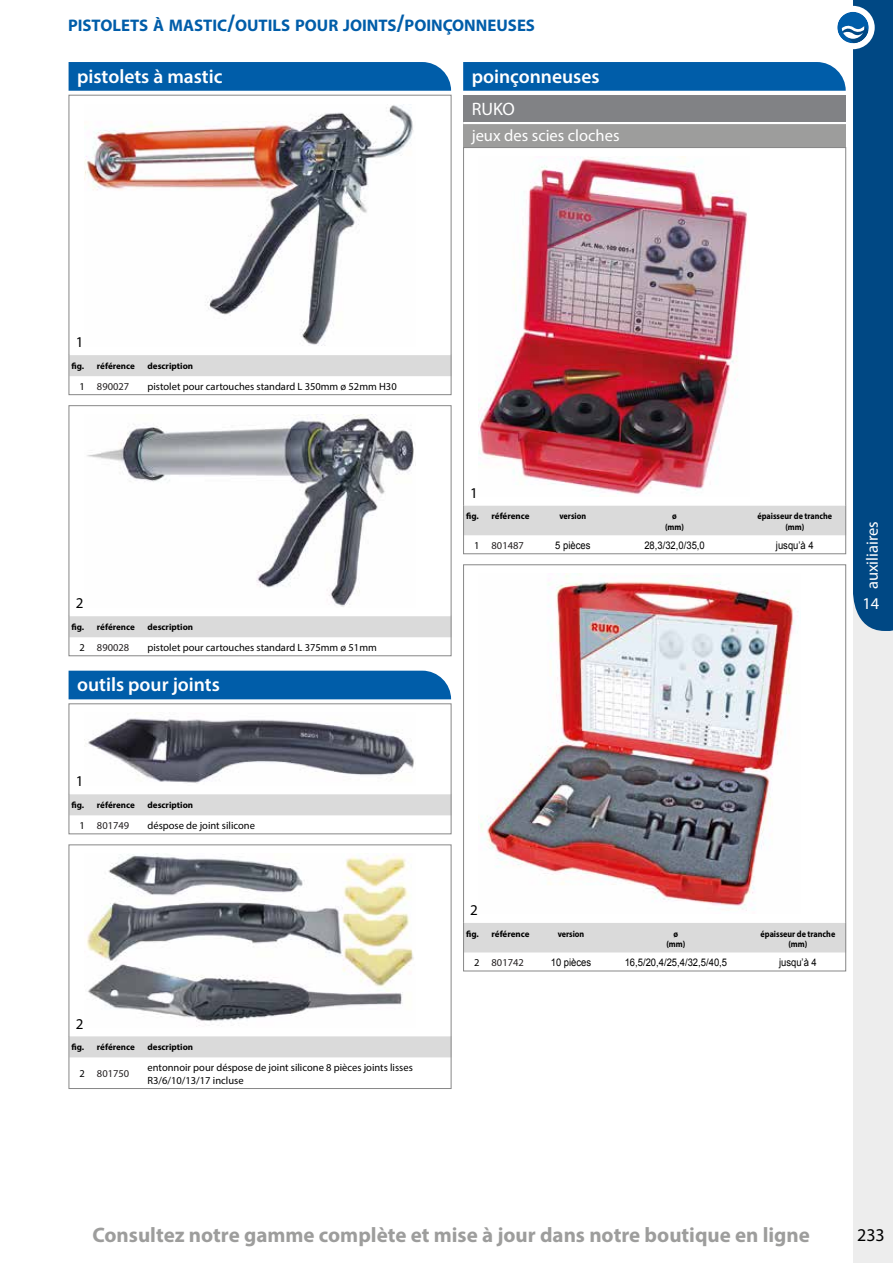
<style>
.page{position:relative;width:893px;height:1263px;background:#fff}
.page>*{position:absolute;margin:0;border:0;box-sizing:border-box;transform-origin:0 0}
.t1{font:700 21px "Myriad Pro";color:#9d9d9c}
.t2{font:600 19.5px "Myriad Pro";color:#fff}
.t3{font:18px "Myriad Pro";color:#fff}
.t4{font:18px "Myriad Pro";color:#000}
.t5{font:700 16.8px "Myriad Pro";color:#005da9}
.t6{font:16.5px "Myriad Pro";color:#fff}
.t7{font:15px "Myriad Pro";color:#000}
.t8{font:10.5px/12.6px "Myriad Pro";color:#000}
.t9{font:10.5px "Arial";color:#000;scale:.9 1}
.t10{font:10.5px "Myriad Pro";color:#231f20}
.t11{font:700 9px "Myriad Pro";color:#000}
.t12{font:700 9px/10.8px "Myriad Pro";color:#000;text-align:center;scale:.9 1}
.s1{font-size:24px}
.s2{color:#000}
</style>
<div class="page">
<div style="left:853px;top:0;width:40px;height:1263px;background:#ededed"></div>
<div style="left:69px;top:62px;width:382px;height:29px;background:#005da9"></div>
<img style="left:84px;top:104px;width:330px;height:242px">
<div style="left:69px;top:95px;width:382px;height:260px;border:1px solid #878787"></div>
<div style="left:71px;top:356px;width:378px;height:20px;background:#dadada"></div>
<div style="left:69px;top:354px;width:382px;height:41px;border:1px solid #878787"></div>
<img style="left:87px;top:414px;width:329px;height:193px">
<div style="left:69px;top:405px;width:382px;height:211px;border:1px solid #878787"></div>
<div style="left:71px;top:617px;width:378px;height:20px;background:#dadada"></div>
<div style="left:69px;top:615px;width:382px;height:41px;border:1px solid #878787"></div>
<div style="left:69px;top:671px;width:382px;height:28px;background:#005da9"></div>
<img style="left:84px;top:718px;width:330px;height:66px">
<div style="left:69px;top:703px;width:382px;height:91px;border:1px solid #878787"></div>
<div style="left:71px;top:795px;width:378px;height:20px;background:#dadada"></div>
<div style="left:69px;top:793px;width:382px;height:41px;border:1px solid #878787"></div>
<img style="left:84px;top:854px;width:330px;height:173px">
<div style="left:69px;top:844px;width:382px;height:192px;border:1px solid #878787"></div>
<div style="left:71px;top:1038px;width:378px;height:19px;background:#dadada"></div>
<div style="left:69px;top:1036px;width:382px;height:53px;border:1px solid #878787"></div>
<img style="left:463px;top:0;width:430px;height:631px">
<div style="left:463px;top:505px;width:383px;height:49px;border:1px solid #878787"></div>
<img style="left:479px;top:574px;width:321px;height:337px">
<div style="left:465px;top:924px;width:379px;height:28px;background:#dadada"></div>
<div style="left:463px;top:922px;width:383px;height:49px;border:1px solid #878787"></div>
<h3 class="t5" style="left:68px;top:14px;width:468px">PISTOLETS À MASTIC<span class="s1">/</span>OUTILS POUR JOINTS<span class="s1">/</span>POINÇONNEUSES</h3>
<h2 class="t2" style="left:77px;top:64px;width:147px">pistolets à mastic</h2>
<h2 class="t2" style="left:472px;top:64px;width:129px">poinçonneuses</h2>
<h3 class="t3" style="left:472px;top:97px;width:45px">RUKO</h3>
<h3 class="t6" style="left:472px;top:126px;width:149px">jeux des scies cloches</h3>
<h3 class="t7" style="left:76px;top:333px;width:9px">1</h3>
<p class="t11" style="left:71px;top:360px;width:14px">fig.</p>
<p class="t11" style="left:97px;top:360px;width:39px">référence</p>
<p class="t11" style="left:148px;top:360px;width:47px">description</p>
<p class="t10" style="left:79px;top:380px;width:51px"><span class="s2">1</span> 890027</p>
<p class="t8" style="left:148px;top:380px;width:251px">pistolet pour cartouches standard L 350mm ø 52mm H30</p>
<h3 class="t7" style="left:76px;top:594px;width:9px">2</h3>
<p class="t11" style="left:71px;top:621px;width:14px">fig.</p>
<p class="t11" style="left:97px;top:621px;width:39px">référence</p>
<p class="t11" style="left:148px;top:621px;width:47px">description</p>
<p class="t10" style="left:79px;top:641px;width:51px"><span class="s2">2</span> 890028</p>
<p class="t8" style="left:148px;top:641px;width:231px">pistolet pour cartouches standard L 375mm ø 51mm</p>
<h2 class="t2" style="left:77px;top:672px;width:144px">outils pour joints</h2>
<h3 class="t7" style="left:76px;top:772px;width:9px">1</h3>
<p class="t11" style="left:71px;top:799px;width:14px">fig.</p>
<p class="t11" style="left:97px;top:799px;width:39px">référence</p>
<p class="t11" style="left:148px;top:799px;width:47px">description</p>
<p class="t10" style="left:79px;top:819px;width:51px"><span class="s2">1</span> 801749</p>
<p class="t8" style="left:148px;top:819px;width:109px">déspose de joint silicone</p>
<h3 class="t7" style="left:76px;top:1014px;width:9px">2</h3>
<p class="t11" style="left:71px;top:1041px;width:14px">fig.</p>
<p class="t11" style="left:97px;top:1041px;width:39px">référence</p>
<p class="t11" style="left:148px;top:1041px;width:47px">description</p>
<p class="t10" style="left:79px;top:1067px;width:51px"><span class="s2">2</span> 801750</p>
<p class="t8" style="left:148px;top:1061px;width:267px">entonnoir pour déspose de joint silicone 8 pièces joints lisses<br>R3/6/10/13/17 incluse</p>
<h3 class="t7" style="left:470px;top:483px;width:9px">1</h3>
<p class="t11" style="left:466px;top:510px;width:14px">fig.</p>
<p class="t11" style="left:492px;top:510px;width:39px">référence</p>
<p class="t12" style="left:559px;top:511px;width:31px">version</p>
<p class="t12" style="left:665px;top:511px;width:23px">ø (mm)</p>
<p class="t12" style="left:757px;top:511px;width:85px">épaisseur de tranche (mm)</p>
<p class="t10" style="left:474px;top:539px;width:51px"><span class="s2">1</span> 801487</p>
<p class="t9" style="left:555px;top:538px;width:41px">5 pièces</p>
<p class="t9" style="left:644px;top:538px;width:69px">28,3/32,0/35,0</p>
<p class="t9" style="left:776px;top:538px;width:44px">jusqu’à 4</p>
<h3 class="t6" style="left:862px;top:589px;width:70px;rotate:-90deg">auxiliaires</h3>
<h3 class="t6" style="left:862px;top:593px;width:18px">14</h3>
<h3 class="t7" style="left:470px;top:901px;width:9px">2</h3>
<p class="t11" style="left:466px;top:928px;width:14px">fig.</p>
<p class="t11" style="left:492px;top:928px;width:39px">référence</p>
<p class="t12" style="left:558px;top:928px;width:31px">version</p>
<p class="t12" style="left:666px;top:928px;width:23px">ø (mm)</p>
<p class="t12" style="left:760px;top:928px;width:85px">épaisseur de tranche (mm)</p>
<p class="t10" style="left:474px;top:956px;width:51px"><span class="s2">2</span> 801742</p>
<p class="t9" style="left:551px;top:955px;width:46px">10 pièces</p>
<p class="t9" style="left:625px;top:955px;width:115px">16,5/20,4/25,4/32,5/40,5</p>
<p class="t9" style="left:779px;top:955px;width:44px">jusqu’à 4</p>
<h1 class="t1" style="left:92px;top:1221px;width:719px">Consultez notre gamme complète et mise à jour dans notre boutique en ligne</h1>
<h3 class="t4" style="left:857px;top:1224px;width:29px">233</h3>
</div>
